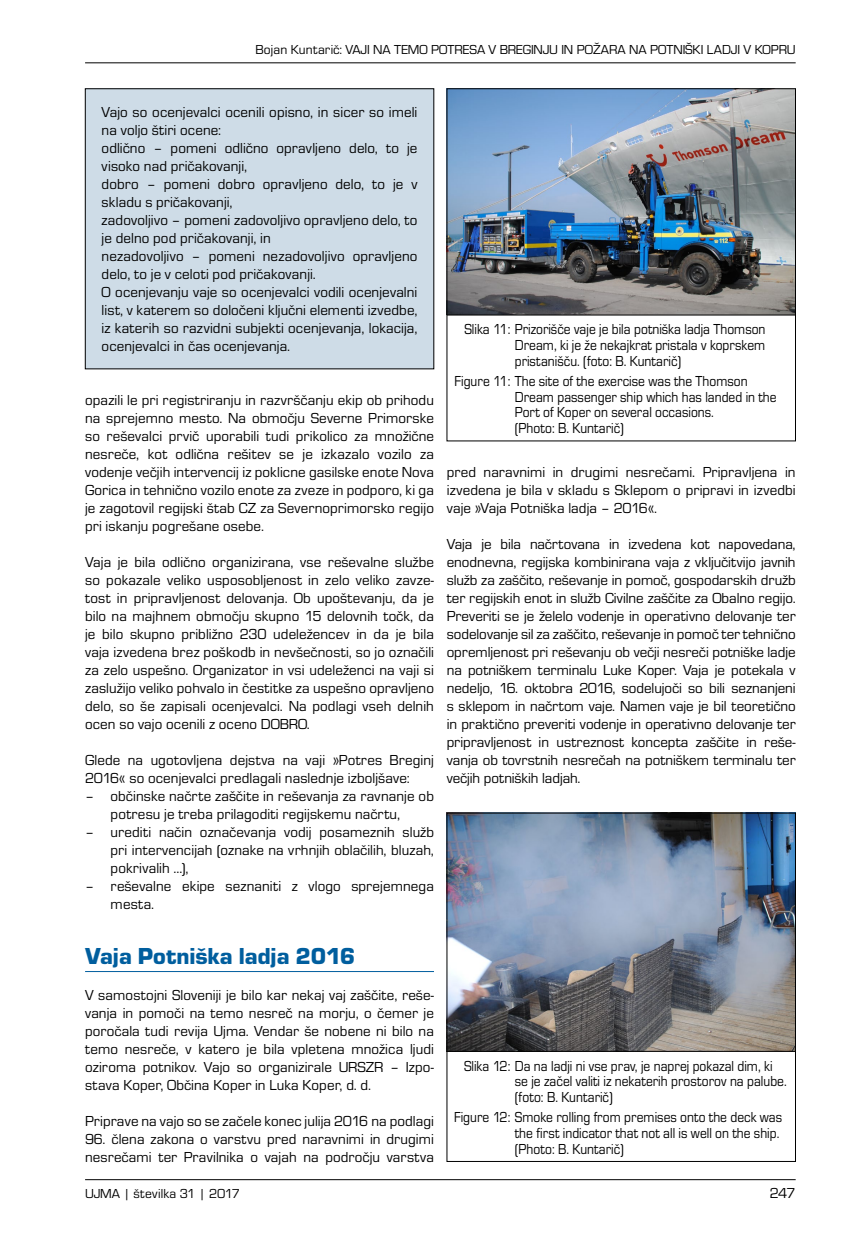
<style>
.page{position:relative;width:851px;height:1234px;background:#fff}
.page>*{position:absolute;margin:0;border:0;box-sizing:border-box;transform-origin:0 0}
.NASLOV_1{font:24px "Eurostile TEE Blac";color:#005e9e}
.BODY{font:15px/18px "Eurostile TEE";letter-spacing:.005em;color:#000}
.PODPIS_slika{font:15px/15.8px "Eurostile TEE";color:#000;scale:.9 1}
.PASICA{font:13.5px "Eurostile TEE";color:#000}
</style>
<div class="page">
<hr style="left:85px;top:1178px;width:710px;height:1px;background:#000">
<hr style="left:85px;top:62px;width:710px;height:1px;background:#000">
<img style="left:448px;top:90px;width:345px;height:225px">
<hr style="left:85px;top:970px;width:349px;height:1px;background:#005e9e">
<div style="left:85px;top:89px;width:349px;height:280px;background:#cedce7"></div>
<div style="left:85px;top:88px;width:349px;height:281px;border:1px solid #000"></div>
<img style="left:448px;top:814px;width:345px;height:236px">
<div style="left:446px;top:88px;width:349px;height:353px;border:1px solid #000"></div>
<hr style="left:446px;top:315px;width:349px;height:1px;background:#000">
<hr style="left:446px;top:1050px;width:349px;height:1px;background:#000">
<p class="PASICA" style="left:255px;top:42px;width:541px">Bojan Kuntarič: VAJI NA TEMO POTRESA V BREGINJU IN POŽARA NA POTNIŠKI LADJI V KOPRU</p>
<p class="BODY" style="left:102px;top:103px;width:317px">Vajo so ocenjevalci ocenili opisno, in sicer so imeli na voljo štiri ocene:</p>
<p class="BODY" style="left:102px;top:139px;width:317px">odlično – pomeni odlično opravljeno delo, to je visoko nad pričakovanji,</p>
<p class="BODY" style="left:102px;top:175px;width:317px">dobro – pomeni dobro opravljeno delo, to je v skladu s pričakovanji,</p>
<p class="BODY" style="left:102px;top:211px;width:317px">zadovoljivo – pomeni zadovoljivo opravljeno delo, to je delno pod pričakovanji, in</p>
<p class="BODY" style="left:102px;top:247px;width:317px">nezadovoljivo – pomeni nezadovoljivo opravljeno delo, to je v celoti pod pričakovanji.</p>
<p class="BODY" style="left:102px;top:283px;width:317px;text-align:justify">O ocenjevanju vaje so ocenjevalci vodili ocenjevalni list, v katerem so določeni ključni elementi izvedbe, iz katerih so razvidni subjekti ocenjevanja, lokacija, ocenjevalci in čas ocenjevanja.</p>
<p class="BODY" style="left:85px;top:391px;width:350px;text-align:justify">opazili le pri registriranju in razvrščanju ekip ob prihodu na sprejemno mesto. Na območju Severne Primorske so reševalci prvič uporabili tudi prikolico za množične nesreče, kot odlična rešitev se je izkazalo vozilo za vodenje večjih intervencij iz poklicne gasilske enote Nova Gorica in tehnično vozilo enote za zveze in podporo, ki ga je zagotovil regijski štab CZ za Severnoprimorsko regijo pri iskanju pogrešane osebe.</p>
<p class="BODY" style="left:85px;top:553px;width:350px;text-align:justify">Vaja je bila odlično organizirana, vse reševalne službe so pokazale veliko usposobljenost in zelo veliko zavze&shy;tost in pripravljenost delovanja. Ob upoštevanju, da je bilo na majhnem območju skupno 15 delovnih točk, da je bilo skupno približno 230 udeležencev in da je bila vaja izvedena brez poškodb in nevšečnosti, so jo označili za zelo uspešno. Organizator in vsi udeleženci na vaji si zaslužijo veliko pohvalo in čestitke za uspešno opravljeno delo, so še zapisali ocenjevalci. Na podlagi vseh delnih ocen so vajo ocenili z oceno DOBRO.</p>
<p class="BODY" style="left:85px;top:751px;width:350px">Glede na ugotovljena dejstva na vaji »Potres Breginj<br>2016« so ocenjevalci predlagali naslednje izboljšave:</p>
<p class="BODY" style="left:85px;top:787px;width:350px;text-align:center">– občinske načrte zaščite in reševanja za ravnanje ob potresu je treba prilagoditi regijskemu načrtu,</p>
<p class="BODY" style="left:111px;top:823px;width:325px;text-align:justify;text-indent:-26px">– urediti način označevanja vodij posameznih služb pri intervencijah (oznake na vrhnjih oblačilih, bluzah, pokrivalih …),</p>
<p class="BODY" style="left:111px;top:877px;width:325px;text-indent:-26px">– reševalne ekipe seznaniti z vlogo sprejemnega mesta.</p>
<p class="NASLOV_1" style="left:85px;top:942px;width:271px">Vaja Potniška ladja 2016</p>
<p class="BODY" style="left:85px;top:985px;width:350px;text-align:justify">V samostojni Sloveniji je bilo kar nekaj vaj zaščite, reše&shy;vanja in pomoči na temo nesreč na morju, o čemer je poročala tudi revija Ujma. Vendar še nobene ni bilo na temo nesreče, v katero je bila vpletena množica ljudi oziroma potnikov. Vajo so organizirale URSZR – Izpo&shy;stava Koper, Občina Koper in Luka Koper, d. d.</p>
<p class="BODY" style="left:85px;top:1111px;width:350px">Priprave na vajo so se začele konec julija 2016 na podlagi</p>
<p class="BODY" style="left:85px;top:1129px;width:350px">96. člena zakona o varstvu pred naravnimi in drugimi nesrečami ter Pravilnika o vajah na področju varstva</p>
<p class="PODPIS_slika" style="left:514px;top:321px;width:280px;text-align:justify;text-indent:-50px">Slika 11: Prizorišče vaje je bila potniška ladja Thomson Dream, ki je že nekajkrat pristala v koprskem pristanišču. (foto: B. Kuntarič)</p>
<p class="PODPIS_slika" style="left:514px;top:373px;width:292px;text-indent:-60px">Figure 11: The site of the exercise was the Thomson Dream passenger ship which has landed in the Port of Koper on several occasions.<br>(Photo: B. Kuntarič)</p>
<p class="BODY" style="left:446px;top:463px;width:350px;text-align:justify">pred naravnimi in drugimi nesrečami. Pripravljena in izvedena je bila v skladu s Sklepom o pripravi in izvedbi vaje »Vaja Potniška ladja – 2016«.</p>
<p class="BODY" style="left:446px;top:535px;width:350px;text-align:justify">Vaja je bila načrtovana in izvedena kot napovedana, enodnevna, regijska kombinirana vaja z vključitvijo javnih služb za zaščito, reševanje in pomoč, gospodarskih družb ter regijskih enot in služb Civilne zaščite za Obalno regijo.<br>Preveriti se je želelo vodenje in operativno delovanje ter sodelovanje sil za zaščito, reševanje in pomoč ter tehnično opremljenost pri reševanju ob večji nesreči potniške ladje na potniškem terminalu Luke Koper. Vaja je potekala v nedeljo, 16. oktobra 2016, sodelujoči so bili seznanjeni s sklepom in načrtom vaje. Namen vaje je bil teoretično in praktično preveriti vodenje in operativno delovanje ter pripravljenost in ustreznost koncepta zaščite in reše&shy;vanja ob tovrstnih nesrečah na potniškem terminalu ter večjih potniških ladjah.</p>
<p class="PODPIS_slika" style="left:514px;top:1057px;width:303px;text-indent:-51px">Slika 12: Da na ladji ni vse prav, je naprej pokazal dim, ki se je začel valiti iz nekaterih prostorov na palube. (foto: B. Kuntarič)</p>
<p class="PODPIS_slika" style="left:514px;top:1109px;width:298px;text-indent:-61px">Figure 12: Smoke rolling from premises onto the deck was the first indicator that not all is well on the ship. (Photo: B. Kuntarič)</p>
<p class="PASICA" style="left:85px;top:1185px;width:156px">UJMA | številka 31 | 2017</p>
<p class="BODY" style="left:769px;top:1183px;width:27px">247</p>
</div>
